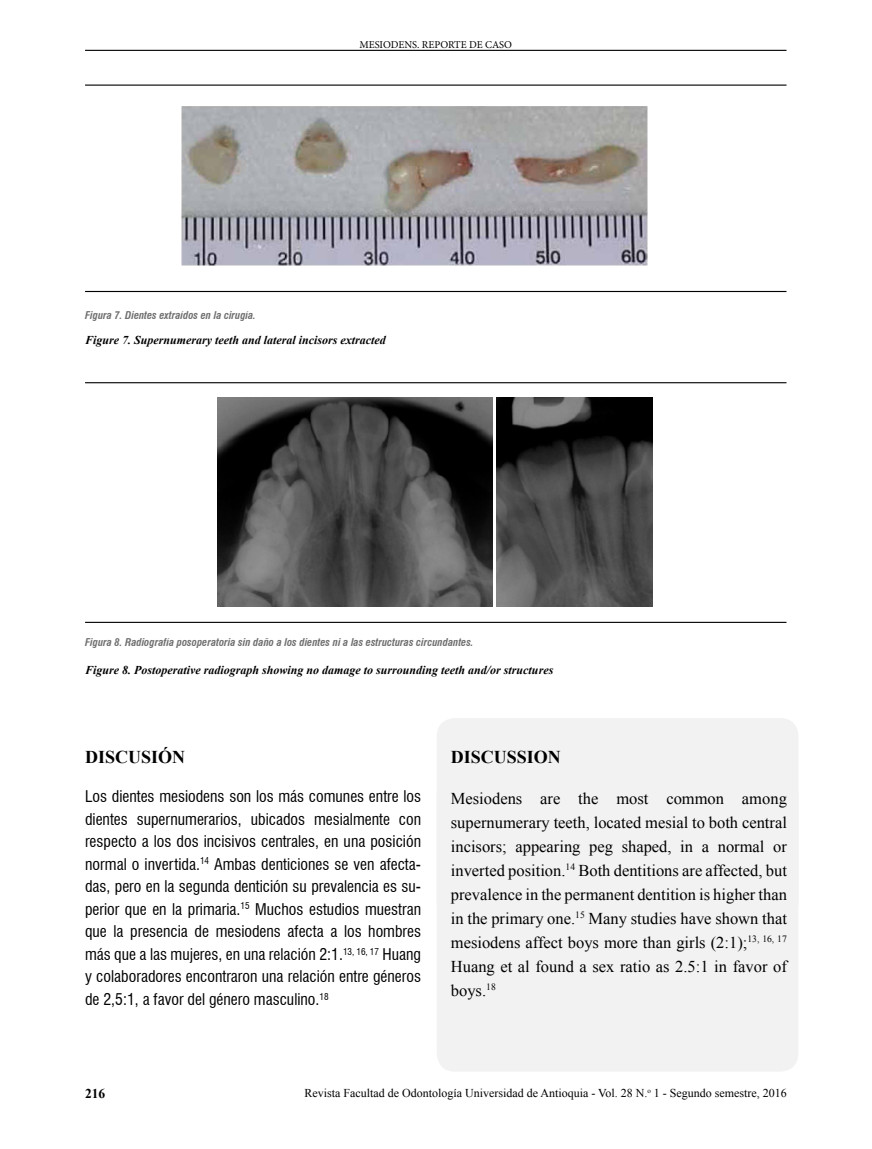
<style>
.page{position:relative;width:872px;height:1149px;background:#fff}
.page>*{position:absolute;margin:0;border:0;box-sizing:border-box;transform-origin:0 0}
.t1{font:700 18px "Times New Roman";color:#000}
.t2{font:16.5px/24px "Times New Roman";color:#000;text-align:justify}
.t3{font:condensed 15.75px/22.5px "Swiss 721 BT";color:#000;text-align:justify}
.t4{font:700 13.5px "Times New Roman";color:#000}
.t5{font:italic 700 12px "Times New Roman";color:#000}
.t6{font:12px "Times New Roman";color:#000}
.t7{font:italic 700 condensed 10.5px "Swiss 721 BT";color:#706f6f}
.t8{font:10.5px "Minion Pro";color:#000}
</style>
<div class="page">
<hr style="left:85px;top:50px;width:701px;height:1px;background:#000">
<div style="left:437px;top:72px;width:361px;height:999px;background:#f2f2f2;border-radius:18px"></div>
<div style="left:430px;top:56px;width:379px;height:736px;background:#fff"></div>
<div style="left:437px;top:718px;width:361px;height:202px;background:#f2f2f2;border-radius:18px"></div>
<img style="left:181px;top:106px;width:466px;height:159px">
<img style="left:217px;top:398px;width:275px;height:208px">
<img style="left:497px;top:398px;width:156px;height:208px">
<hr style="left:85px;top:84px;width:701px;height:2px;background:#000">
<hr style="left:85px;top:291px;width:701px;height:1px;background:#000">
<hr style="left:85px;top:382px;width:701px;height:1px;background:#000">
<hr style="left:85px;top:621px;width:701px;height:1px;background:#000">
<p class="t8" style="left:359px;top:37px;width:154px">MESIODENS. REPORTE DE CASO</p>
<p class="t7" style="left:85px;top:308px;width:172px">Figura 7. Dientes extraídos en la cirugía.</p>
<p class="t5" style="left:85px;top:332px;width:302px">Figure 7. Supernumerary teeth and lateral incisors extracted</p>
<p class="t7" style="left:85px;top:636px;width:390px">Figura 8. Radiografía posoperatoria sin daño a los dientes ni a las estructuras circundantes.</p>
<p class="t5" style="left:85px;top:661px;width:470px">Figure 8. Postoperative radiograph showing no damage to surrounding teeth and/or structures</p>
<p class="t1" style="left:85px;top:743px;width:102px">DISCUSIÓN</p>
<p class="t3" style="left:85px;top:784px;width:337px">Los dientes mesiodens son los más comunes entre los dientes supernumerarios, ubicados mesialmente con respecto a los dos incisivos centrales, en una posición normal o invertida.<sup>14</sup> Ambas denticiones se ven afecta&shy;das, pero en la segunda dentición su prevalencia es su&shy;perior que en la primaria.<sup>15</sup> Muchos estudios muestran que la presencia de mesiodens afecta a los hombres más que a las mujeres, en una relación 2:1.<sup>13,</sup> <sup>16,</sup> <sup>17</sup> Huang y colaboradores encontraron una relación entre géneros de 2,5:1, a favor del género masculino.<sup>18</sup></p>
<p class="t1" style="left:451px;top:743px;width:112px">DISCUSSION</p>
<p class="t2" style="left:451px;top:785px;width:337px">Mesiodens are the most common among supernumerary teeth, located mesial to both central incisors; appearing peg shaped, in a normal or inverted position.<sup>14</sup> Both dentitions are affected, but prevalence in the permanent dentition is higher than in the primary one.<sup>15</sup> Many studies have shown that mesiodens affect boys more than girls (2:1);<sup>13,</sup> <sup>16,</sup> <sup>17<br></sup>Huang et al found a sex ratio as 2.5:1 in favor of boys.<sup>18</sup></p>
<p class="t4" style="left:85px;top:1083px;width:22px">216</p>
<p class="t6" style="left:304px;top:1084px;width:484px">Revista Facultad de Odontología Universidad de Antioquia - Vol. 28 N.<sup>o</sup> 1 - Segundo semestre, 2016</p>
</div>
